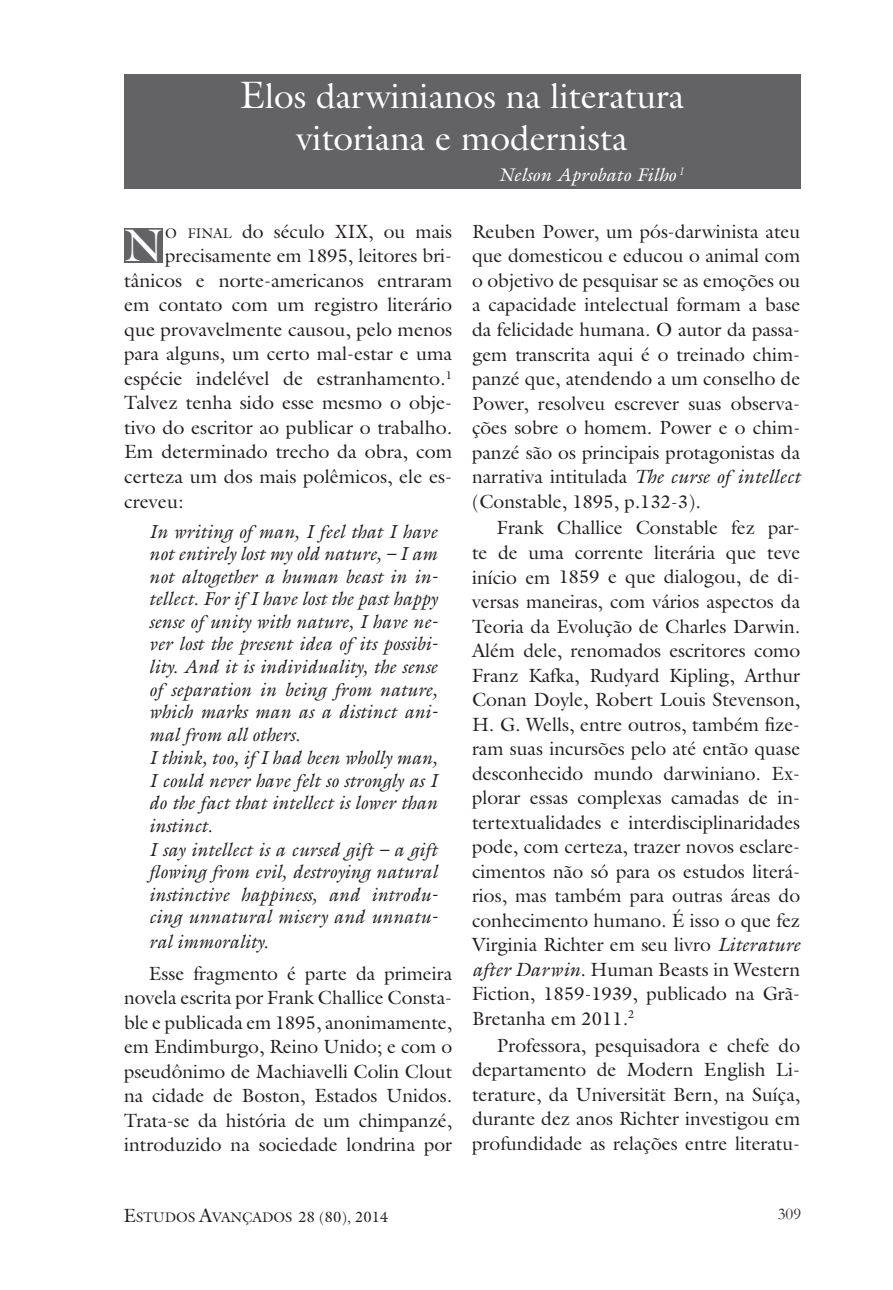
<style>
.page{position:relative;width:893px;height:1290px;background:#fff}
.page>*{position:absolute;margin:0;border:0;box-sizing:border-box;transform-origin:0 0}
.t1{font:46.02px "Galliard";color:#fff}
.t2{font:35px/42px "Galliard";color:#fff;text-align:center}
.t3{font:19.25px/24.5px "Galliard";color:#231f20;text-align:justify}
.t4{font:italic 18.9px/22.8px "Galliard";color:#231f20}
.t5{font:italic 18.38px "Galliard";letter-spacing:.005em;color:#fff;scale:1.05 1}
.t6{font:16.62px "Garamond";color:#231f20}
.t7{font:14px "Galliard";color:#231f20}
.s1{font-size:38.5px}
.s2{font-style:italic}
.s3{font-size:18.38px}
.s4{font-size:14.17px}
.s5{font-size:19.25px}
.s6{font-size:14.88px}
.s7{font-size:13.12px}
</style>
<div class="page">
<div style="left:124px;top:228px;width:39px;height:35px;background:#636366"></div>
<div style="left:124px;top:74px;width:676px;height:115px;background:#636366"></div>
<h2 class="t2" style="left:240px;top:75px;width:446px"><span class="s1">E</span>los darwinianos na literatura vitoriana e modernista</h2>
<p class="t5" style="left:497px;top:163px;width:178px">Nelson Aprobato Filho <sup>I</sup></p>
<p class="t3" style="left:472px;top:219px;width:330px">Reuben Power, um pós-darwinista ateu que domesticou e educou o animal com o objetivo de pesquisar se as emoções ou a capacidade intelectual formam a base da felicidade humana. O autor da passa&shy;gem transcrita aqui é o treinado chim&shy;panzé que, atendendo a um conselho de Power, resolveu escrever suas observa&shy;ções sobre o homem. Power e o chim&shy;panzé são os principais protagonistas da narrativa intitulada <span class="s2">The curse of intellect </span>(Constable, <span class="s3">1895</span>, p.<span class="s3">132-3</span>).</p>
<p class="t3" style="left:472px;top:515px;width:330px;text-indent:25px">Frank Challice Constable fez par&shy;te de uma corrente literária que teve início em <span class="s3">1859</span> e que dialogou, de di&shy;versas maneiras, com vários aspectos da Teoria da Evolução de Charles Darwin.<br>Além dele, renomados escritores como Franz Kafka, Rudyard Kipling, Arthur Conan Doyle, Robert Louis Stevenson, H. G. Wells, entre outros, também fize&shy;ram suas incursões pelo até então quase desconhecido mundo darwiniano. Ex&shy;plorar essas complexas camadas de in&shy;tertextualidades e interdisciplinaridades pode, com certeza, trazer novos esclare&shy;cimentos não só para os estudos literá&shy;rios, mas também para outras áreas do conhecimento humano. É isso o que fez Virginia Richter em seu livro <span class="s2">Literature after Darwin</span>. Human Beasts in Western Fiction, <span class="s3">1859-1939</span>, publicado na Grã-Bretanha em <span class="s3">2011</span>.<sup>2</sup></p>
<p class="t3" style="left:472px;top:1032px;width:330px;text-indent:25px">Professora, pesquisadora e chefe do departamento de Modern English Li&shy;terature, da Universität Bern, na Suíça, durante dez anos Richter investigou em profundidade as relações entre literatu-</p>
<h1 class="t1" style="left:125px;top:216px;width:39px">N</h1>
<p class="t3" style="left:165px;top:219px;width:288px"><span class="s4">O FINAL</span> do século XIX, ou mais</p>
<p class="t3" style="left:165px;top:243px;width:288px">precisamente em <span class="s3">1895</span>, leitores bri-</p>
<p class="t3" style="left:124px;top:268px;width:330px">tânicos e norte-americanos entraram</p>
<p class="t3" style="left:124px;top:292px;width:330px">em contato com um registro literário</p>
<p class="t3" style="left:124px;top:317px;width:330px">que provavelmente causou, pelo menos</p>
<p class="t3" style="left:124px;top:341px;width:330px">para alguns, um certo mal-estar e uma</p>
<p class="t3" style="left:124px;top:366px;width:330px">espécie indelével de estranhamento.<sup>1</sup></p>
<p class="t3" style="left:124px;top:390px;width:330px">Talvez tenha sido esse mesmo o obje-</p>
<p class="t3" style="left:124px;top:415px;width:330px">tivo do escritor ao publicar o trabalho.</p>
<p class="t3" style="left:124px;top:439px;width:330px">Em determinado trecho da obra, com</p>
<p class="t3" style="left:124px;top:464px;width:330px">certeza um dos mais polêmicos, ele es-</p>
<p class="t3" style="left:124px;top:488px;width:61px">creveu:</p>
<p class="t4" style="left:149px;top:519px;width:291px">In writing of man, I feel that I have not entirely lost my old nature, – I am not altogether a human beast in in&shy;tellect. For if I have lost the past happy sense of unity with nature, I have ne&shy;ver lost the present idea of its possibi&shy;lity. And it is individuality, the sense of separation in being from nature, which marks man as a distinct ani&shy;mal from all others.<br>I think, too, if I had been wholly man, I could never have felt so strongly as I do the fact that intellect is lower than instinct.<br>I say intellect is a cursed gift – a gift flowing from evil, destroying natural instinctive happiness, and introdu&shy;cing unnatural misery and unnatu-</p>
<p class="t4" style="left:149px;top:930px;width:121px">ral immorality.</p>
<p class="t3" style="left:124px;top:961px;width:330px;text-indent:25px">Esse fragmento é parte da primeira novela escrita por Frank Challice Consta&shy;ble e publicada em <span class="s3">1895</span>, anonimamente, em Endimburgo, Reino Unido; e com o pseudônimo de Machiavelli Colin Clout na cidade de Boston, Estados Unidos.<br>Trata-se da história de um chimpanzé, introduzido na sociedade londrina por</p>
<p class="t7" style="left:123px;top:1208px;width:266px"><span class="s5">e</span>studos <span class="s5">a</span>vançados <span class="s6">28 (80)</span><span class="s7">,</span> <span class="s6">2014</span></p>
<p class="t6" style="left:778px;top:1204px;width:25px">309</p>
</div>
